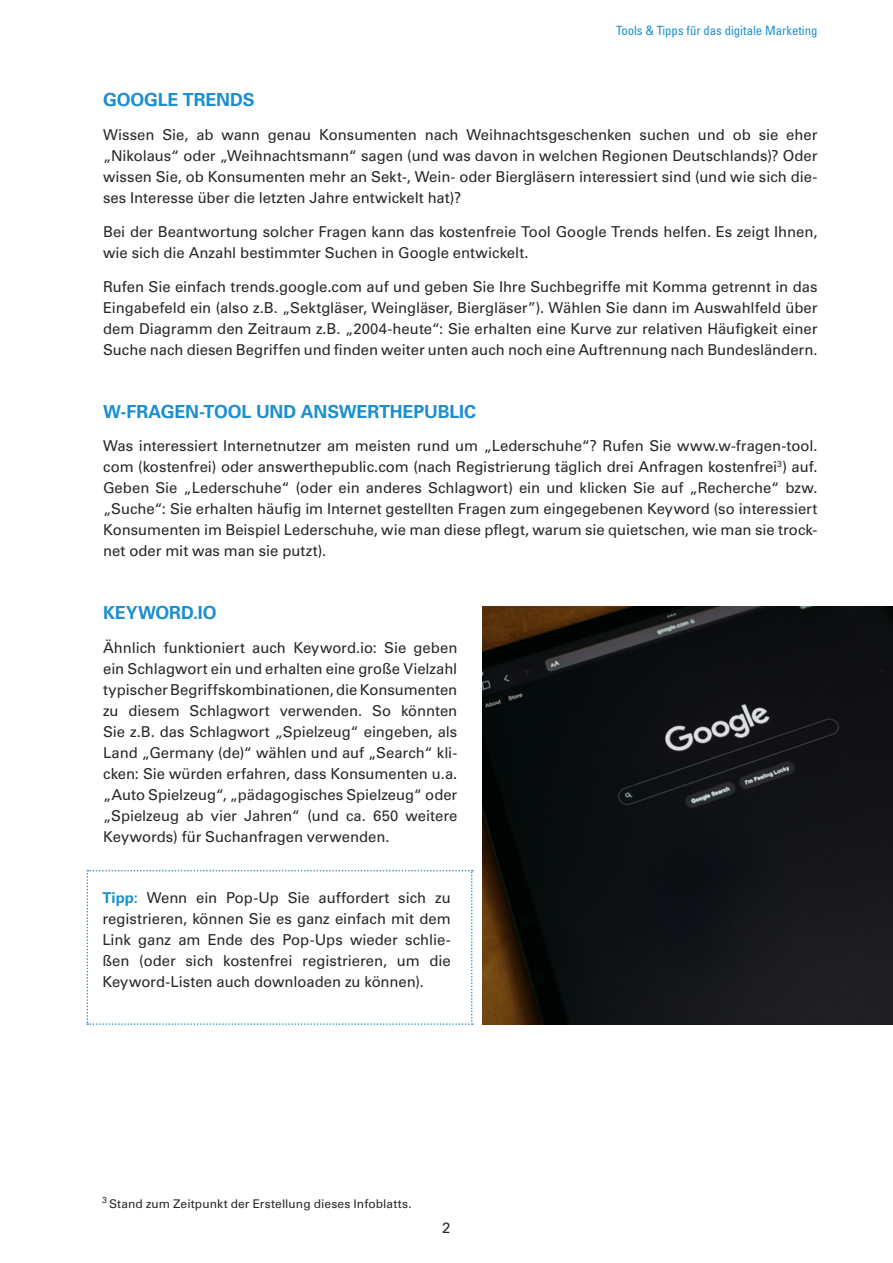
<style>
.page{position:relative;width:893px;height:1263px;background:#fff}
.page>*{position:absolute;margin:0;border:0;box-sizing:border-box;transform-origin:0 0}
.t1{font:700 18px "Univers LT Std";letter-spacing:-.01em;color:#1c8fcd}
.t2{font:15px/21px "Univers LT Std";color:#282827;text-align:justify}
.t3{font:condensed 12.75px "Univers LT Std";color:#1c8fcd}
.t4{font:12px "Univers LT Std";letter-spacing:.01em;color:#282827}
.s1{font-weight:700;color:#1c8fcd}
</style>
<div class="page">
<img style="left:483px;top:606px;width:410px;height:418px">
<svg style="left:87px;top:870px;width:386px;height:155px"></svg>
<p class="t3" style="left:616px;top:23px;width:203px">Tools &amp; Tipps für das digitale Marketing</p>
<p class="t1" style="left:103px;top:89px;width:153px">GOOGLE TRENDS</p>
<p class="t2" style="left:103px;top:124px;width:716px">Wissen Sie, ab wann genau Konsumenten nach Weihnachtsgeschenken suchen und ob sie eher „Nikolaus“ oder „Weihnachtsmann“ sagen (und was davon in welchen Regionen Deutschlands)? Oder wissen Sie, ob Konsumenten mehr an Sekt-, Wein- oder Biergläsern interessiert sind (und wie sich die&shy;ses Interesse über die letzten Jahre entwickelt hat)?</p>
<p class="t2" style="left:103px;top:221px;width:716px">Bei der Beantwortung solcher Fragen kann das kostenfreie Tool Google Trends helfen. Es zeigt Ihnen, wie sich die Anzahl bestimmter Suchen in Google entwickelt.</p>
<p class="t2" style="left:103px;top:276px;width:716px">Rufen Sie einfach trends.google.com auf und geben Sie Ihre Suchbegriffe mit Komma getrennt in das Eingabefeld ein (also z.B. „Sektgläser, Weingläser, Biergläser”). Wählen Sie dann im Auswahlfeld über dem Diagramm den Zeitraum z.B. „2004-heute“: Sie erhalten eine Kurve zur relativen Häufigkeit einer Suche nach diesen Begriffen und finden weiter unten auch noch eine Auftrennung nach Bundesländern.</p>
<p class="t1" style="left:103px;top:401px;width:374px">W-FRAGEN-TOOL UND ANSWERTHEPUBLIC</p>
<p class="t2" style="left:103px;top:436px;width:716px">Was interessiert Internetnutzer am meisten rund um „Lederschuhe“? Rufen Sie www.w-fragen-tool. com (kostenfrei) oder answerthepublic.com (nach Registrierung täglich drei Anfragen kostenfrei<sup>3</sup>) auf.<br>Geben Sie „Lederschuhe“ (oder ein anderes Schlagwort) ein und klicken Sie auf „Recherche“ bzw. „Suche“: Sie erhalten häufig im Internet gestellten Fragen zum eingegebenen Keyword (so interessiert Konsumenten im Beispiel Lederschuhe, wie man diese pflegt, warum sie quietschen, wie man sie trock&shy;net oder mit was man sie putzt).</p>
<p class="t1" style="left:103px;top:602px;width:115px">KEYWORD.IO</p>
<p class="t2" style="left:103px;top:637px;width:356px">Ähnlich funktioniert auch Keyword.io: Sie geben ein Schlagwort ein und erhalten eine große Vielzahl typischer Begriffskombinationen, die Konsumenten zu diesem Schlagwort verwenden. So könnten Sie z.B. das Schlagwort „Spielzeug“ eingeben, als Land „Germany (de)“ wählen und auf „Search“ kli&shy;cken: Sie würden erfahren, dass Konsumenten u.a. „Auto Spielzeug“, „pädagogisches Spielzeug“ oder „Spielzeug ab vier Jahren“ (und ca. 650 weitere Keywords) für Suchanfragen verwenden.</p>
<p class="t2" style="left:102px;top:888px;width:350px"><span class="s1">Tipp:</span> Wenn ein Pop-Up Sie auffordert sich zu registrieren, können Sie es ganz einfach mit dem Link ganz am Ende des Pop-Ups wieder schlie&shy;ßen (oder sich kostenfrei registrieren, um die Keyword-Listen auch downloaden zu können).</p>
<p class="t4" style="left:102px;top:1196px;width:311px"><sup>3</sup> Stand zum Zeitpunkt der Erstellung dieses Infoblatts.</p>
<p class="t2" style="left:442px;top:1217px;width:10px">2</p>
</div>
